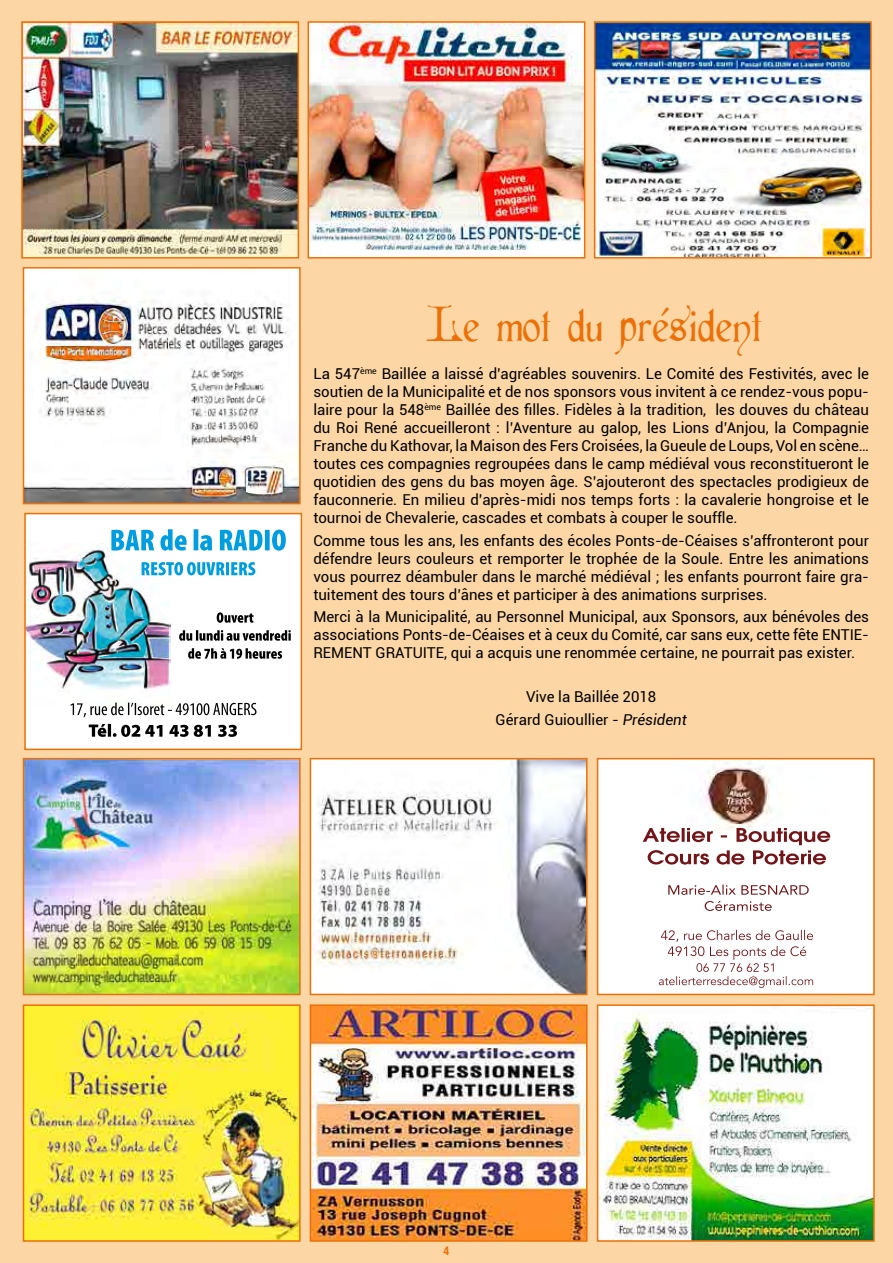
<style>
.page{position:relative;width:893px;height:1263px;background:#fcd6a4}
.page>*{position:absolute;margin:0;border:0;box-sizing:border-box;transform-origin:0 0}
.t1{font:47.7px "Cardinal";color:#ec7007}
.t2{font:15px/18px "Roboto";color:#000;text-align:justify}
.t3{font:700 condensed 12px "Helvetica Neue";color:#ec7007}
.s1{font-style:italic}
</style>
<div class="page">
<img style="left:597px;top:24px;width:272px;height:232px">
<div style="left:594px;top:21px;width:278px;height:238px;border:2px solid #ec7007"></div>
<img style="left:600px;top:1007px;width:272px;height:232px">
<div style="left:597px;top:1004px;width:278px;height:238px;border:2px solid #ec7007"></div>
<img style="left:311px;top:24px;width:271px;height:232px">
<div style="left:308px;top:21px;width:277px;height:238px;border:2px solid #ec7007"></div>
<img style="left:25px;top:269px;width:274px;height:233px">
<div style="left:23px;top:267px;width:278px;height:237px;border:1px solid #ec7007"></div>
<img style="left:24px;top:24px;width:272px;height:232px">
<div style="left:21px;top:21px;width:278px;height:238px;border:2px solid #ec7007"></div>
<div style="left:25px;top:514px;width:276px;height:235px;background:#fff"></div>
<img style="left:27px;top:545px;width:143px;height:158px">
<div style="left:24px;top:513px;width:278px;height:237px;border:2px solid #ec7007"></div>
<svg style="left:142px;top:562px;width:113px;height:13px"></svg>
<svg style="left:111px;top:529px;width:175px;height:22px"></svg>
<svg style="left:89px;top:724px;width:148px;height:13px"></svg>
<svg style="left:70px;top:703px;width:186px;height:14px"></svg>
<svg style="left:188px;top:648px;width:94px;height:11px"></svg>
<svg style="left:179px;top:630px;width:112px;height:11px"></svg>
<svg style="left:217px;top:612px;width:37px;height:11px"></svg>
<img style="left:26px;top:761px;width:272px;height:231px">
<div style="left:23px;top:758px;width:278px;height:237px;border:2px solid #ec7007"></div>
<img style="left:26px;top:1007px;width:272px;height:232px">
<div style="left:23px;top:1004px;width:278px;height:238px;border:2px solid #ec7007"></div>
<img style="left:600px;top:761px;width:272px;height:231px">
<img style="left:661px;top:930px;width:152px;height:10px">
<img style="left:668px;top:946px;width:138px;height:10px">
<img style="left:643px;top:828px;width:187px;height:17px">
<img style="left:668px;top:884px;width:141px;height:11px">
<img style="left:665px;top:976px;width:148px;height:9px">
<img style="left:696px;top:963px;width:78px;height:9px">
<div style="left:597px;top:758px;width:278px;height:237px;border:2px solid #ec7007"></div>
<img style="left:313px;top:1007px;width:272px;height:232px">
<div style="left:310px;top:1004px;width:278px;height:238px;border:2px solid #ec7007"></div>
<img style="left:313px;top:761px;width:272px;height:231px">
<div style="left:310px;top:758px;width:278px;height:237px;border:2px solid #ec7007"></div>
<h1 class="t1" style="left:426px;top:294px;width:338px">Le mot du président</h1>
<p class="t2" style="left:313px;top:364px;width:557px">La 547<sup>ème</sup> Baillée a laissé d’agréables souvenirs. Le Comité des Festivités, avec le soutien de la Municipalité et de nos sponsors vous invitent à ce rendez-vous popu&shy;laire pour la 548<sup>ème</sup> Baillée des filles. Fidèles à la tradition, les douves du château du Roi René accueilleront : l’Aventure au galop, les Lions d’Anjou, la Compagnie Franche du Kathovar, la Maison des Fers Croisées, la Gueule de Loups, Vol en scène… toutes ces compagnies regroupées dans le camp médiéval vous reconstitueront le quotidien des gens du bas moyen âge. S’ajouteront des spectacles prodigieux de fauconnerie. En milieu d’après-midi nos temps forts : la cavalerie hongroise et le tournoi de Chevalerie, cascades et combats à couper le souffle.</p>
<p class="t2" style="left:313px;top:531px;width:557px">Comme tous les ans, les enfants des écoles Ponts-de-Céaises s’affronteront pour défendre leurs couleurs et remporter le trophée de la Soule. Entre les animations vous pourrez déambuler dans le marché médiéval ; les enfants pourront faire gra&shy;tuitement des tours d’ânes et participer à des animations surprises.</p>
<p class="t2" style="left:313px;top:607px;width:557px">Merci à la Municipalité, au Personnel Municipal, aux Sponsors, aux bénévoles des associations Ponts-de-Céaises et à ceux du Comité, car sans eux, cette fête ENTIE-REMENT GRATUITE, qui a acquis une renommée certaine, ne pourrait pas exister.</p>
<p class="t2" style="left:496px;top:685px;width:193px;line-height:22.2px;text-align:center">Vive la Baillée 2018<br>Gérard Guioullier - <span class="s1">Président</span></p>
<p class="t3" style="left:444px;top:1241px;width:7px">4</p>
</div>
